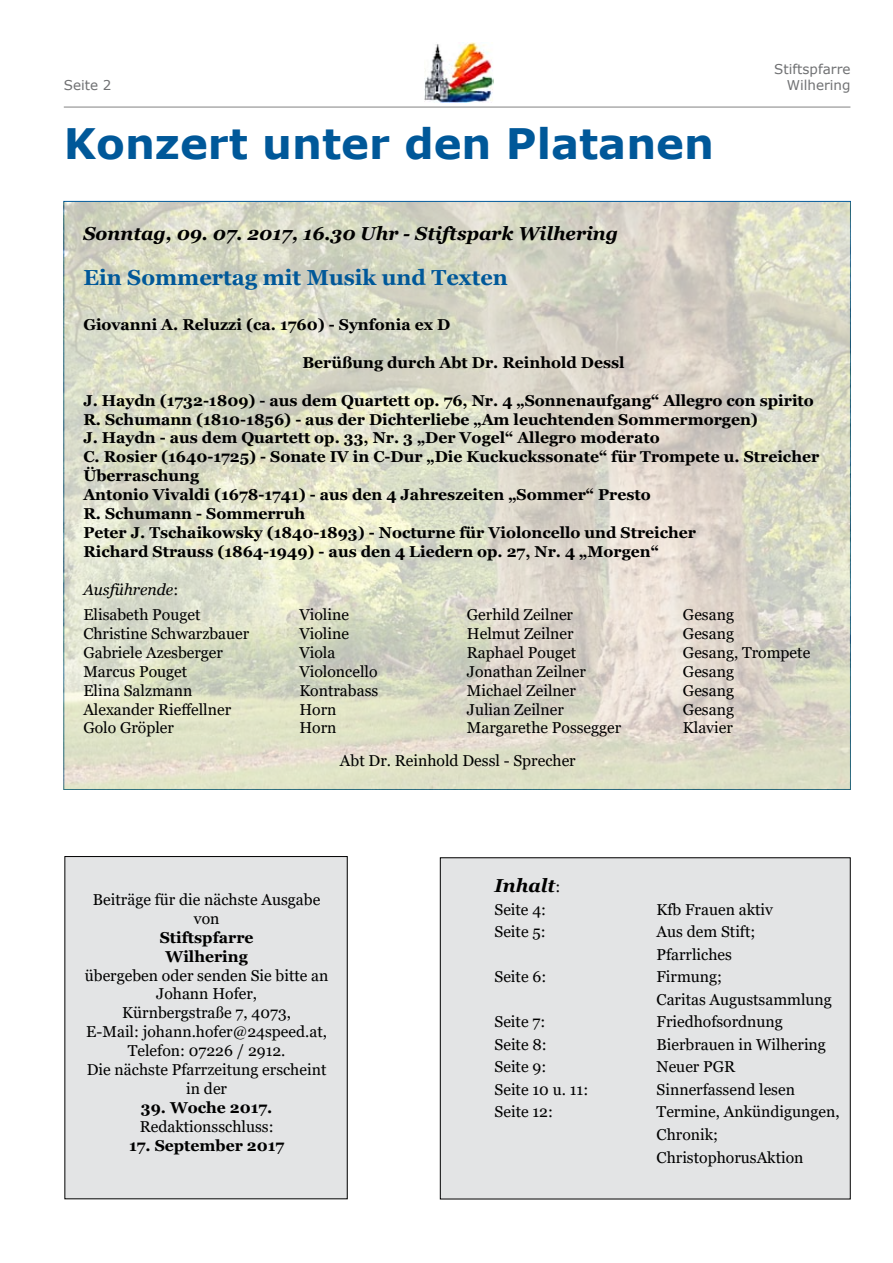
<style>
.page{position:relative;width:893px;height:1263px;background:#fff}
.page>*{position:absolute;margin:0;border:0;box-sizing:border-box;transform-origin:0 0}
.t1{font:700 42px "Verdana";color:#005899}
.t2{font:700 21.75px "Georgia";color:#005899}
.t3{font:italic 700 18.75px "Georgia";color:#000}
.t4{font:15.75px/18.9px "Georgia";color:#000}
.t5{font:700 15.75px/18.9px "Georgia";color:#000}
.t6{font:13.5px/16.2px "Verdana";color:#707173;text-align:right}
.s1{font-style:italic}
.s2{font-weight:400;font-style:normal;font-size:15.75px}
</style>
<div class="page">
<hr style="left:64px;top:107px;width:786px;height:1px;background:#000">
<img style="left:425px;top:43px;width:69px;height:60px">
<div style="left:440px;top:858px;width:410px;height:341px;background:#e3e4e5"></div>
<img style="left:64px;top:203px;width:786px;height:587px">
<div style="left:65px;top:856px;width:282px;height:343px;background:#e3e4e5"></div>
<div style="left:64px;top:856px;width:284px;height:343px;border:1px solid #000"></div>
<p class="t6" style="left:64px;top:77px;width:49px">Seite 2</p>
<h1 class="t1" style="left:64px;top:114px;width:652px">Konzert unter den Platanen</h1>
<p class="t6" style="left:774px;top:61px;width:78px">Stiftspfarre<br>Wilhering</p>
<p class="t3" style="left:83px;top:221px;width:536px">Sonntag, 09. 07. 2017, 16.30 Uhr - Stiftspark Wilhering</p>
<h2 class="t2" style="left:83px;top:263px;width:426px">Ein Sommertag mit Musik und Texten</h2>
<p class="t5" style="left:83px;top:315px;width:368px">Giovanni A. Reluzzi (ca. 1760) - Synfonia ex D</p>
<p class="t5" style="left:302px;top:353px;width:324px">Berüßung durch Abt Dr. Reinhold Dessl</p>
<p class="t5" style="left:83px;top:391px;width:737px">J. Haydn (1732-1809) - aus dem Quartett op. 76, Nr. 4 „Sonnenaufgang“ Allegro con spirito R. Schumann (1810-1856) - aus der Dichterliebe „Am leuchtenden Sommermorgen)<br>J. Haydn - aus dem Quartett op. 33, Nr. 3 „Der Vogel“ Allegro moderato<br>C. Rosier (1640-1725) - Sonate IV in C-Dur „Die Kuckuckssonate“ für Trompete u. Streicher Überraschung<br>Antonio Vivaldi (1678-1741) - aus den 4 Jahreszeiten „Sommer“ Presto<br>R. Schumann - Sommerruh<br>Peter J. Tschaikowsky (1840-1893) - Nocturne für Violoncello und Streicher<br>Richard Strauss (1864-1949) - aus den 4 Liedern op. 27, Nr. 4 „Morgen“</p>
<p class="t4" style="left:83px;top:577px;width:119px;line-height:25.3px"><span class="s1">Ausführende</span>:<br>Elisabeth Pouget</p>
<p class="t4" style="left:299px;top:605px;width:51px">Violine</p>
<p class="t4" style="left:467px;top:605px;width:108px">Gerhild Zeilner</p>
<p class="t4" style="left:683px;top:605px;width:53px">Gesang</p>
<p class="t4" style="left:467px;top:624px;width:108px">Helmut Zeilner</p>
<p class="t4" style="left:683px;top:624px;width:53px">Gesang</p>
<p class="t4" style="left:467px;top:643px;width:111px">Raphael Pouget</p>
<p class="t4" style="left:683px;top:643px;width:129px">Gesang, Trompete</p>
<p class="t4" style="left:467px;top:662px;width:121px">Jonathan Zeilner</p>
<p class="t4" style="left:683px;top:662px;width:53px">Gesang</p>
<p class="t4" style="left:467px;top:681px;width:110px">Michael Zeilner</p>
<p class="t4" style="left:683px;top:681px;width:53px">Gesang</p>
<p class="t4" style="left:467px;top:700px;width:98px">Julian Zeilner</p>
<p class="t4" style="left:683px;top:700px;width:53px">Gesang</p>
<p class="t4" style="left:467px;top:719px;width:156px">Margarethe Possegger</p>
<p class="t4" style="left:683px;top:719px;width:51px">Klavier</p>
<p class="t4" style="left:340px;top:751px;width:237px">Abt Dr. Reinhold Dessl - Sprecher</p>
<p class="t4" style="left:83px;top:624px;width:167px">Christine Schwarzbauer</p>
<p class="t4" style="left:299px;top:624px;width:51px">Violine</p>
<p class="t4" style="left:83px;top:643px;width:141px">Gabriele Azesberger</p>
<p class="t4" style="left:299px;top:643px;width:38px">Viola</p>
<p class="t4" style="left:83px;top:662px;width:106px">Marcus Pouget</p>
<p class="t4" style="left:299px;top:662px;width:80px">Violoncello</p>
<p class="t4" style="left:83px;top:681px;width:111px">Elina Salzmann</p>
<p class="t4" style="left:299px;top:681px;width:80px">Kontrabass</p>
<p class="t4" style="left:83px;top:700px;width:149px">Alexander Rieffellner</p>
<p class="t4" style="left:299px;top:700px;width:39px">Horn</p>
<p class="t4" style="left:83px;top:719px;width:92px">Golo Gröpler</p>
<p class="t4" style="left:299px;top:719px;width:39px">Horn</p>
<p class="t4" style="left:93px;top:890px;width:229px;text-align:center">Beiträge für die nächste Ausgabe von</p>
<p class="t5" style="left:160px;top:928px;width:95px;text-align:center">Stiftspfarre<br>Wilhering</p>
<p class="t4" style="left:85px;top:966px;width:245px;text-align:center">übergeben oder senden Sie bitte an<br>Johann Hofer,<br>Kürnbergstraße 7, 4073,<br>E-Mail: johann.hofer@24speed.at,<br>Telefon: 07226 / 2912.<br>Die nächste Pfarrzeitung erscheint in der</p>
<p class="t5" style="left:141px;top:1098px;width:133px">39. Woche 2017.</p>
<p class="t4" style="left:140px;top:1117px;width:135px">Redaktionsschluss:</p>
<p class="t5" style="left:129px;top:1136px;width:157px">17. September 2017</p>
<p class="t3" style="left:494px;top:874px;width:67px">Inhalt<span class="s2">:</span></p>
<p class="t4" style="left:494px;top:900px;width:53px">Seite 4:</p>
<p class="t4" style="left:656px;top:900px;width:118px">Kfb Frauen aktiv</p>
<p class="t4" style="left:494px;top:923px;width:53px">Seite 5:</p>
<p class="t4" style="left:656px;top:921px;width:100px;line-height:22.5px">Aus dem Stift;<br>Pfarrliches</p>
<p class="t4" style="left:494px;top:968px;width:53px">Seite 6:</p>
<p class="t4" style="left:656px;top:966px;width:177px;line-height:22.5px">Firmung;<br>Caritas Augustsammlung</p>
<p class="t4" style="left:495px;top:1013px;width:52px">Seite 7:</p>
<p class="t4" style="left:657px;top:1013px;width:128px">Friedhofsordnung</p>
<p class="t4" style="left:495px;top:1035px;width:54px">Seite 8:</p>
<p class="t4" style="left:657px;top:1035px;width:171px">Bierbrauen in Wilhering</p>
<p class="t4" style="left:495px;top:1058px;width:53px">Seite 9:</p>
<p class="t4" style="left:657px;top:1058px;width:80px">Neuer PGR</p>
<p class="t4" style="left:495px;top:1080px;width:95px">Seite 10 u. 11:</p>
<p class="t4" style="left:657px;top:1080px;width:140px">Sinnerfassend lesen</p>
<p class="t4" style="left:495px;top:1103px;width:60px">Seite 12:</p>
<p class="t4" style="left:657px;top:1101px;width:185px;line-height:22.5px">Termine, Ankündigungen,<br>Chronik;<br>ChristophorusAktion</p>
</div>
